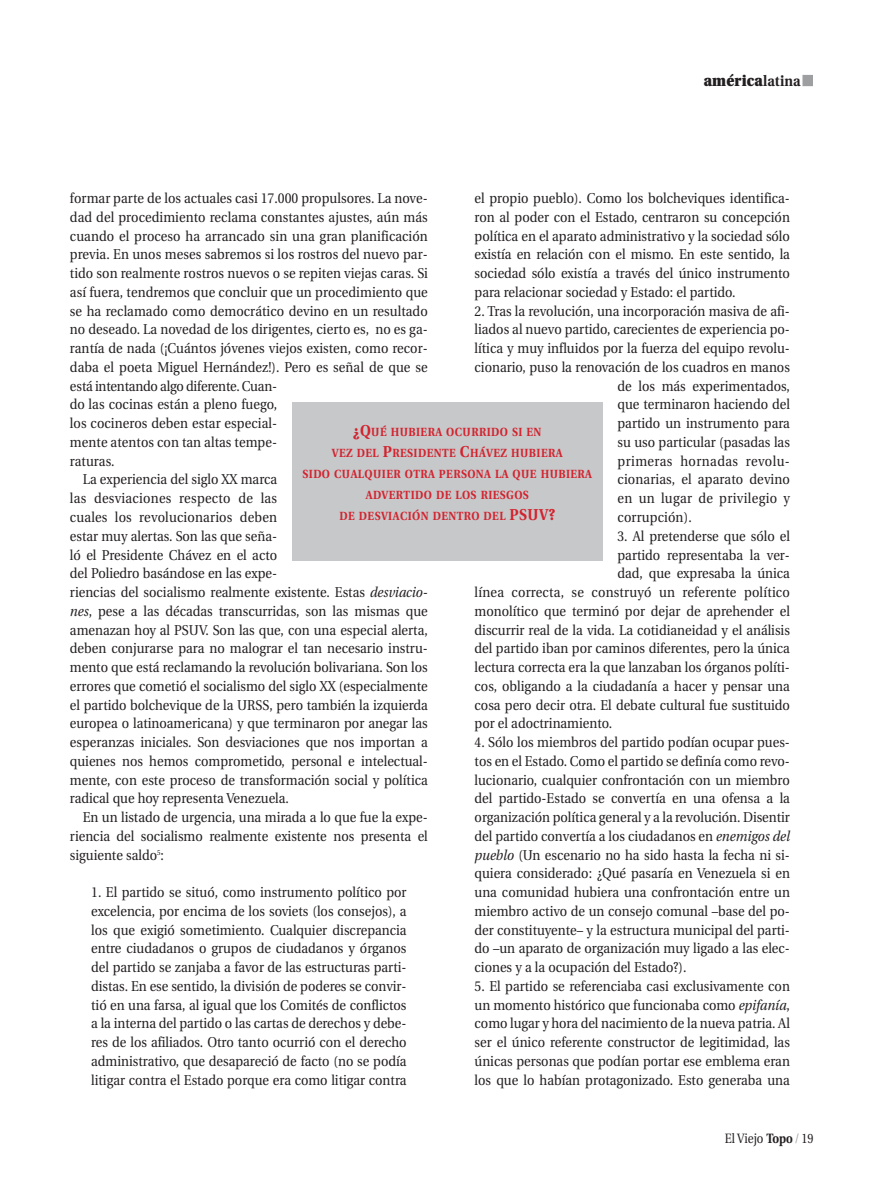
<style>
.page{position:relative;width:893px;height:1191px;background:#fff}
.page>*{position:absolute;margin:0;border:0;box-sizing:border-box;transform-origin:0 0}
.t1{font:900 15px "Utopia";letter-spacing:.01em;color:#231f20;scale:.9 1}
.t2{font:14.25px/18.8px "Utopia";color:#231f20;text-align:justify;scale:.9 1}
.t3{font:14.25px "Utopia";letter-spacing:.02em;color:#231f20;scale:.9 1}
.t4{font:14.25px "Utopia";letter-spacing:.03em;color:#231f20;scale:.9 1}
.t5{font:14.25px "Utopia";letter-spacing:.025em;color:#231f20;scale:.9 1}
.t6{font:13.5px "Utopia";color:#231f20;scale:.85 1}
.t7{font:700 11.85px/21px "Utopia";letter-spacing:.035em;color:#d2232e;text-align:center;scale:.9 1}
.s1{font-weight:700}
.s2{font-style:italic}
.s3{font-size:15.75px}
.s4{color:#9d9fa1}
</style>
<div class="page">
<svg style="left:292px;top:75px;width:521px;height:486px"></svg>
<p class="t1" style="left:704px;top:75px;width:109px">américa<span class="s1">latina</span></p>
<p class="t2" style="left:70px;top:190px;width:399px">formar parte de los actuales casi 17.000 propulsores. La nove-</p>
<p class="t2" style="left:70px;top:209px;width:399px">dad del procedimiento reclama constantes ajustes, aún más</p>
<p class="t2" style="left:70px;top:228px;width:399px">cuando el proceso ha arrancado sin una gran planificación</p>
<p class="t2" style="left:70px;top:246px;width:399px">previa. En unos meses sabremos si los rostros del nuevo par-</p>
<p class="t2" style="left:70px;top:265px;width:399px">tido son realmente rostros nuevos o se repiten viejas caras. Si</p>
<p class="t2" style="left:70px;top:284px;width:399px">así fuera, tendremos que concluir que un procedimiento que</p>
<p class="t2" style="left:70px;top:303px;width:399px">se ha reclamado como democrático devino en un resultado</p>
<p class="t2" style="left:70px;top:321px;width:399px">no deseado. La novedad de los dirigentes, cierto es, no es ga-</p>
<p class="t2" style="left:70px;top:340px;width:399px">rantía de nada (¡Cuántos jóvenes viejos existen, como recor-</p>
<p class="t2" style="left:70px;top:359px;width:399px">daba el poeta Miguel Hernández!). Pero es señal de que se</p>
<p class="t2" style="left:70px;top:378px;width:232px">está intentando algo diferente. Cuan-</p>
<p class="t2" style="left:70px;top:396px;width:232px">do las cocinas están a pleno fuego,</p>
<p class="t2" style="left:70px;top:415px;width:232px">los cocineros deben estar especial-</p>
<p class="t2" style="left:70px;top:434px;width:232px">mente atentos con tan altas tempe-</p>
<p class="t2" style="left:70px;top:453px;width:51px">raturas.</p>
<p class="t2" style="left:83px;top:471px;width:217px">La experiencia del siglo XX marca</p>
<p class="t3" style="left:70px;top:493px;width:232px">las desviaciones respecto de las</p>
<p class="t2" style="left:70px;top:509px;width:232px">cuales los revolucionarios deben</p>
<p class="t2" style="left:70px;top:528px;width:232px">estar muy alertas. Son las que seña-</p>
<p class="t2" style="left:70px;top:546px;width:232px">ló el Presidente Chávez en el acto</p>
<p class="t2" style="left:70px;top:565px;width:232px">del Poliedro basándose en las expe-</p>
<p class="t2" style="left:70px;top:584px;width:399px">riencias del socialismo realmente existente. Estas <span class="s2">desviacio-</span></p>
<p class="t2" style="left:70px;top:603px;width:399px"><span class="s2">nes</span>, pese a las décadas transcurridas, son las mismas que</p>
<p class="t2" style="left:70px;top:621px;width:399px">amenazan hoy al PSUV. Son las que, con una especial alerta,</p>
<p class="t2" style="left:70px;top:640px;width:399px">deben conjurarse para no malograr el tan necesario instru-</p>
<p class="t2" style="left:70px;top:659px;width:399px">mento que está reclamando la revolución bolivariana. Son los</p>
<p class="t2" style="left:70px;top:678px;width:399px">errores que cometió el socialismo del siglo XX (especialmente</p>
<p class="t2" style="left:70px;top:696px;width:399px">el partido bolchevique de la URSS, pero también la izquierda</p>
<p class="t2" style="left:70px;top:715px;width:399px">europea o latinoamericana) y que terminaron por anegar las</p>
<p class="t2" style="left:70px;top:734px;width:399px">esperanzas iniciales. Son desviaciones que nos importan a</p>
<p class="t2" style="left:70px;top:753px;width:399px">quienes nos hemos comprometido, personal e intelectual-</p>
<p class="t2" style="left:70px;top:771px;width:399px">mente, con este proceso de transformación social y política</p>
<p class="t2" style="left:70px;top:790px;width:245px">radical que hoy representa Venezuela.</p>
<p class="t2" style="left:83px;top:809px;width:385px">En un listado de urgencia, una mirada a lo que fue la expe-</p>
<p class="t2" style="left:70px;top:828px;width:399px">riencia del socialismo realmente existente nos presenta el</p>
<p class="t2" style="left:70px;top:846px;width:106px">siguiente saldo<sup>5</sup>:</p>
<p class="t2" style="left:91px;top:884px;width:352px">1. El partido se situó, como instrumento político por excelencia, por encima de los soviets (los consejos), a los que exigió sometimiento. Cualquier discrepancia entre ciudadanos o grupos de ciudadanos y órganos del partido se zanjaba a favor de las estructuras parti&shy;distas. En ese sentido, la división de poderes se convir&shy;tió en una farsa, al igual que los Comités de conflictos a la interna del partido o las cartas de derechos y debe&shy;res de los afiliados. Otro tanto ocurrió con el derecho administrativo, que desapareció de facto (no se podía litigar contra el Estado porque era como litigar contra</p>
<p class="t2" style="left:475px;top:190px;width:352px">el propio pueblo). Como los bolcheviques identifica&shy;ron al poder con el Estado, centraron su concepción política en el aparato administrativo y la sociedad sólo existía en relación con el mismo. En este sentido, la sociedad sólo existía a través del único instrumento para relacionar sociedad y Estado: el partido.</p>
<p class="t2" style="left:475px;top:303px;width:352px">2. Tras la revolución, una incorporación masiva de afi-</p>
<p class="t2" style="left:475px;top:321px;width:352px">liados al nuevo partido, carecientes de experiencia po-</p>
<p class="t2" style="left:475px;top:340px;width:352px">lítica y muy influidos por la fuerza del equipo revolu-</p>
<p class="t2" style="left:475px;top:359px;width:352px">cionario, puso la renovación de los cuadros en manos</p>
<p class="t2" style="left:617px;top:378px;width:193px">de los más experimentados,</p>
<p class="t2" style="left:617px;top:396px;width:193px">que terminaron haciendo del</p>
<p class="t2" style="left:617px;top:415px;width:193px">partido un instrumento para</p>
<p class="t2" style="left:617px;top:434px;width:193px">su uso particular (pasadas las</p>
<p class="t4" style="left:617px;top:455px;width:193px">primeras hornadas revolu-</p>
<p class="t2" style="left:617px;top:471px;width:193px">cionarias, el aparato devino</p>
<p class="t5" style="left:617px;top:493px;width:193px">en un lugar de privilegio y</p>
<p class="t2" style="left:617px;top:509px;width:84px">corrupción).</p>
<p class="t2" style="left:617px;top:528px;width:193px">3. Al pretenderse que sólo el</p>
<p class="t2" style="left:617px;top:546px;width:193px">partido representaba la ver-</p>
<p class="t2" style="left:617px;top:565px;width:193px">dad, que expresaba la única</p>
<p class="t2" style="left:475px;top:584px;width:352px">línea correcta, se construyó un referente político</p>
<p class="t2" style="left:475px;top:603px;width:352px">monolítico que terminó por dejar de aprehender el</p>
<p class="t2" style="left:475px;top:621px;width:352px">discurrir real de la vida. La cotidianeidad y el análisis</p>
<p class="t2" style="left:475px;top:640px;width:352px">del partido iban por caminos diferentes, pero la única</p>
<p class="t2" style="left:475px;top:659px;width:352px">lectura correcta era la que lanzaban los órganos políti-</p>
<p class="t2" style="left:475px;top:678px;width:352px">cos, obligando a la ciudadanía a hacer y pensar una</p>
<p class="t2" style="left:475px;top:696px;width:352px">cosa pero decir otra. El debate cultural fue sustituido</p>
<p class="t2" style="left:475px;top:715px;width:154px">por el adoctrinamiento.</p>
<p class="t2" style="left:475px;top:734px;width:352px">4. Sólo los miembros del partido podían ocupar pues&shy;tos en el Estado. Como el partido se definía como revo&shy;lucionario, cualquier confrontación con un miembro del partido-Estado se convertía en una ofensa a la organización política general y a la revolución. Disentir del partido convertía a los ciudadanos en <span class="s2">enemigos del pueblo</span> (Un escenario no ha sido hasta la fecha ni si&shy;quiera considerado: ¿Qué pasaría en Venezuela si en una comunidad hubiera una confrontación entre un miembro activo de un consejo comunal –base del po&shy;der constituyente– y la estructura municipal del parti&shy;do –un aparato de organización muy ligado a las elec&shy;ciones y a la ocupación del Estado?).</p>
<p class="t2" style="left:475px;top:978px;width:352px">5. El partido se referenciaba casi exclusivamente con un momento histórico que funcionaba como <span class="s2">epifanía</span>, como lugar y hora del nacimiento de la nueva patria. Al ser el único referente constructor de legitimidad, las únicas personas que podían portar ese emblema eran los que lo habían protagonizado. Esto generaba una</p>
<p class="t7" style="left:302px;top:422px;width:323px"><span class="s3">¿Q</span>UÉ HUBIERA OCURRIDO SI EN<br>VEZ DEL <span class="s3">P</span>RESIDENTE <span class="s3">C</span>HÁVEZ HUBIERA<br>SIDO CUALQUIER OTRA PERSONA LA QUE HUBIERA<br>ADVERTIDO DE LOS RIESGOS<br>DE DESVIACIÓN DENTRO DEL <span class="s3">PSUV?</span></p>
<p class="t6" style="left:725px;top:1133px;width:106px">El Viejo <span class="s1">Topo</span><span class="s4">/</span> 19</p>
</div>
